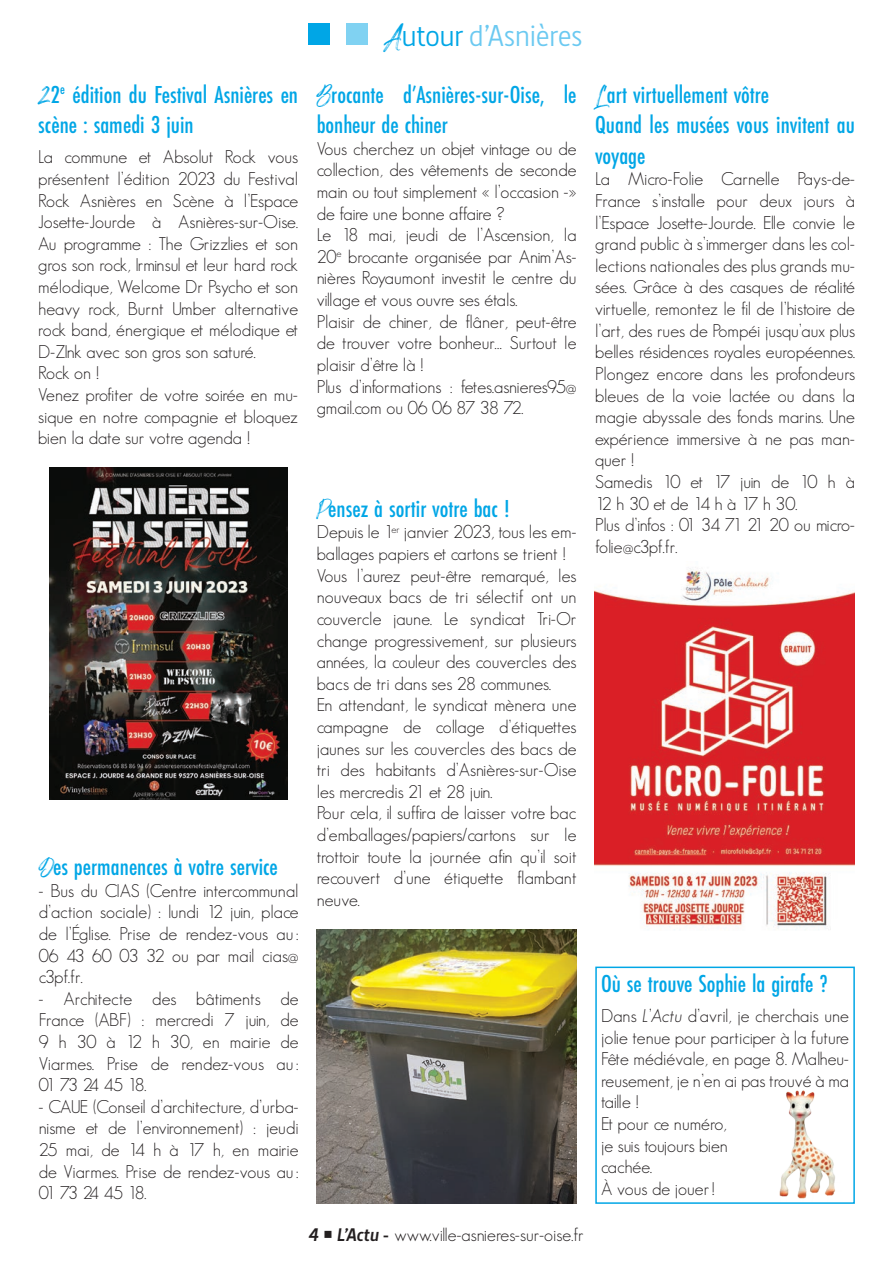
<style>
.page{position:relative;width:893px;height:1263px;background:#fff}
.page>*{position:absolute;margin:0;border:0;box-sizing:border-box;transform-origin:0 0}
.t1{font:30px "Barna";color:#6bc9f1}
.TEXTE{font:500 25.5px/30.6px "Futura PT Cond";color:#00a6e6}
.Titre{font:500 25.5px/30.6px "Futura PT Cond";color:#00a6e6}
.TEXTE-2{font:300 18px/21.6px "Geosans";color:#231f20;text-align:justify}
.TEXTE-3{font:300 18px/21.6px "Geosans";letter-spacing:-.05em;color:#231f20}
.s1{font-family:"Spartwell";color:#00a6e6}
.s2{color:#00a6e6}
.s3{font-family:"Spartwell";font-weight:400}
.s4{font-style:italic}
.s5{font-family:"Barna";font-weight:700;font-style:italic}
</style>
<div class="page">
<div style="left:308px;top:23px;width:22px;height:22px;background:#00a6e6"></div>
<div style="left:347px;top:23px;width:21px;height:22px;background:#80d2f2"></div>
<img style="left:779px;top:1090px;width:57px;height:109px">
<div style="left:595px;top:966px;width:260px;height:238px;border:2px solid #00a6e6"></div>
<img style="left:50px;top:467px;width:237px;height:332px">
<img style="left:595px;top:568px;width:260px;height:362px">
<img style="left:317px;top:929px;width:260px;height:275px">
<h1 class="t1" style="left:384px;top:18px;width:199px"><span class="s1">A</span><span class="s2">utour</span> d’Asnières</h1>
<p class="Titre" style="left:38px;top:79px;width:261px"><span class="s3">2</span>2<sup>e</sup> édition du Festival Asnières en scène : samedi 3 juin</p>
<p class="TEXTE-2" style="left:38px;top:146px;width:261px">La commune et Absolut Rock vous présentent l’édition 2023 du Festival Rock Asnières en Scène à l’Espace Josette-Jourde à Asnières-sur-Oise.<br>Au programme : The Grizzlies et son gros son rock, Irminsul et leur hard rock mélodique, Welcome Dr Psycho et son heavy rock, Burnt Umber alternative rock band, énergique et mélodique et D-ZInk avec son gros son saturé.</p>
<p class="TEXTE-2" style="left:38px;top:362px;width:63px">Rock on !</p>
<p class="TEXTE-2" style="left:38px;top:384px;width:261px">Venez profiter de votre soirée en mu&shy;sique en notre compagnie et bloquez bien la date sur votre agenda !</p>
<p class="TEXTE" style="left:39px;top:851px;width:241px"><span class="s3">D</span>es permanences à votre service</p>
<p class="TEXTE-2" style="left:39px;top:880px;width:261px">- Bus du CIAS (Centre intercommunal d’action sociale) : lundi 12 juin, place de l’Église. Prise de rendez-vous au :<br>06 43 60 03 32 ou par mail cias@ c3pf.fr.</p>
<p class="TEXTE-2" style="left:39px;top:988px;width:261px">- Architecte des bâtiments de France (ABF) : mercredi 7 juin, de 9 h 30 à 12 h 30, en mairie de Viarmes. Prise de rendez-vous au :<br>01 73 24 45 18.</p>
<p class="TEXTE-2" style="left:39px;top:1096px;width:261px">- CAUE (Conseil d’architecture, d’urba&shy;nisme et de l’environnement) : jeudi 25 mai, de 14 h à 17 h, en mairie de Viarmes. Prise de rendez-vous au :<br>01 73 24 45 18.</p>
<p class="TEXTE" style="left:317px;top:79px;width:261px"><span class="s3">B</span>rocante d’Asnières-sur-Oise, le bonheur de chiner</p>
<p class="TEXTE-2" style="left:317px;top:138px;width:261px">Vous cherchez un objet vintage ou de collection, des vêtements de seconde main ou tout simplement « l’occasion -» de faire une bonne affaire ?</p>
<p class="TEXTE-2" style="left:317px;top:224px;width:261px">Le 18 mai, jeudi de l’Ascension, la 20<sup>e</sup> brocante organisée par Anim’As&shy;nières Royaumont investit le centre du village et vous ouvre ses étals.</p>
<p class="TEXTE-2" style="left:317px;top:311px;width:261px">Plaisir de chiner, de flâner, peut-être de trouver votre bonheur… Surtout le plaisir d’être là !</p>
<p class="TEXTE-2" style="left:317px;top:375px;width:261px">Plus d’informations : fetes.asnieres95@ gmail.com ou 06 06 87 38 72.</p>
<p class="TEXTE" style="left:317px;top:493px;width:195px"><span class="s3">P</span>ensez à sortir votre bac !</p>
<p class="TEXTE-2" style="left:317px;top:521px;width:261px">Depuis le 1<sup>er</sup> janvier 2023, tous les em&shy;ballages papiers et cartons se trient !</p>
<p class="TEXTE-2" style="left:317px;top:565px;width:261px">Vous l’aurez peut-être remarqué, les nouveaux bacs de tri sélectif ont un couvercle jaune. Le syndicat Tri-Or change progressivement, sur plusieurs années, la couleur des couvercles des bacs de tri dans ses 28 communes.</p>
<p class="TEXTE-2" style="left:317px;top:694px;width:261px">En attendant, le syndicat mènera une campagne de collage d’étiquettes jaunes sur les couvercles des bacs de tri des habitants d’Asnières-sur-Oise les mercredis 21 et 28 juin.</p>
<p class="TEXTE-2" style="left:317px;top:802px;width:261px">Pour cela, il suffira de laisser votre bac d’emballages/papiers/cartons sur le trottoir toute la journée afin qu’il soit recouvert d’une étiquette flambant neuve.</p>
<p class="TEXTE" style="left:595px;top:79px;width:176px"><span class="s3">L</span>’art virtuellement vôtre</p>
<p class="TEXTE" style="left:595px;top:109px;width:261px">Quand les musées vous invitent au voyage</p>
<p class="TEXTE-2" style="left:595px;top:168px;width:261px">La Micro-Folie Carnelle Pays-de-France s’installe pour deux jours à l’Espace Josette-Jourde. Elle convie le grand public à s’immerger dans les col&shy;lections nationales des plus grands mu&shy;sées. Grâce à des casques de réalité virtuelle, remontez le fil de l’histoire de l’art, des rues de Pompéi jusqu’aux plus belles résidences royales européennes.<br>Plongez encore dans les profondeurs bleues de la voie lactée ou dans la magie abyssale des fonds marins. Une expérience immersive à ne pas man&shy;quer !</p>
<p class="TEXTE-2" style="left:595px;top:471px;width:261px">Samedis 10 et 17 juin de 10 h à<br>12 h 30 et de 14 h à 17 h 30.</p>
<p class="TEXTE-3" style="left:595px;top:514px;width:261px">Plus d’infos : 01 34 71 21 20 ou micro&shy;folie@c3pf.fr.</p>
<p class="Titre" style="left:601px;top:968px;width:228px">Où se trouve Sophie la girafe ?</p>
<p class="TEXTE-2" style="left:601px;top:1005px;width:250px">Dans <span class="s4">L’Actu</span> d’avril, je cherchais une jolie tenue pour participer à la future Fête médiévale, en page 8. Malheu&shy;reusement, je n’en ai pas trouvé à ma taille !</p>
<p class="TEXTE-2" style="left:601px;top:1113px;width:127px">Et pour ce numéro,</p>
<p class="TEXTE-2" style="left:601px;top:1134px;width:128px">je suis toujours bien</p>
<p class="TEXTE-2" style="left:601px;top:1156px;width:53px">cachée.</p>
<p class="TEXTE-2" style="left:601px;top:1178px;width:116px">À vous de jouer!</p>
<p class="TEXTE-2" style="left:309px;top:1224px;width:276px"><span class="s5">4</span> ○ <span class="s5">L’Actu -</span> www.ville-asnieres-sur-oise.fr</p>
</div>
